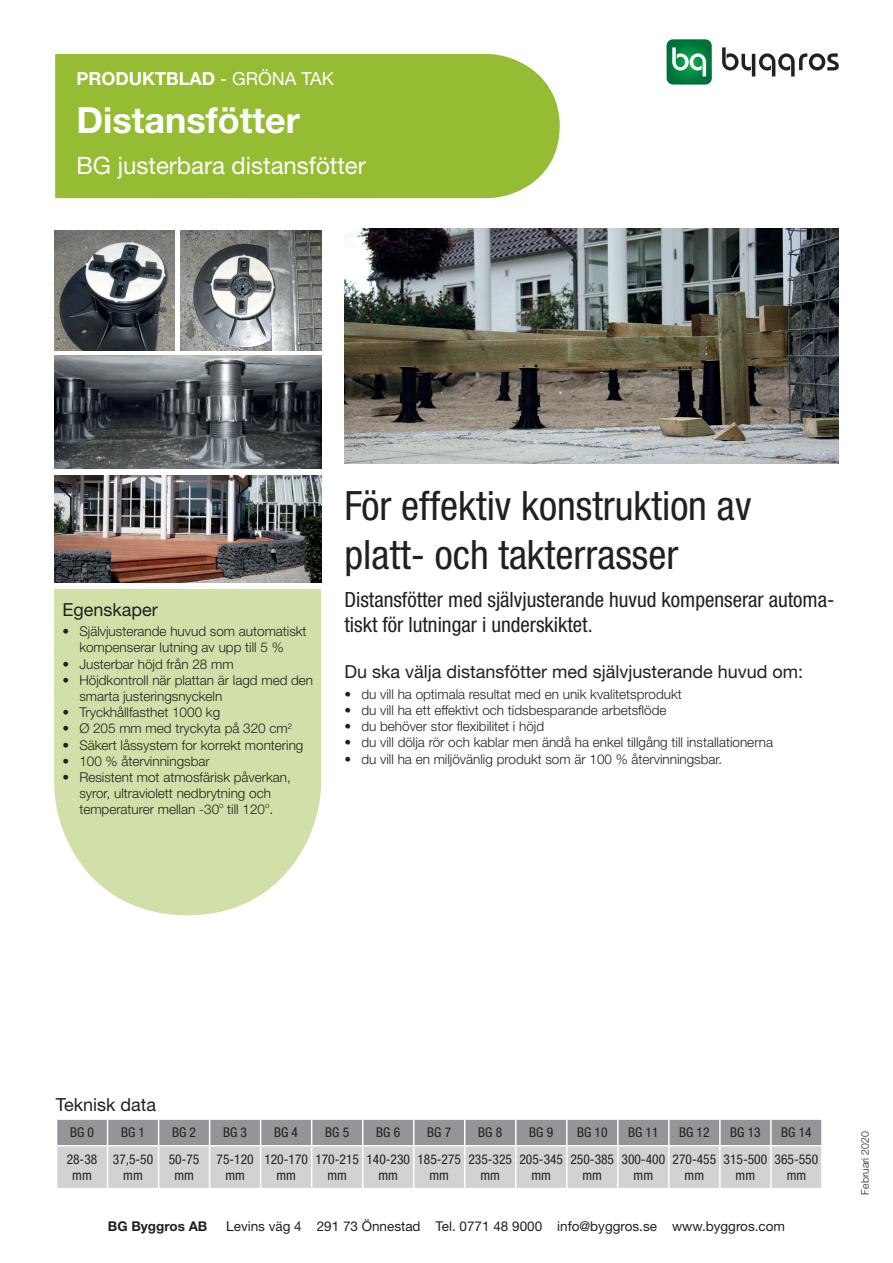
<style>
.page{position:relative;width:893px;height:1263px;background:#fff}
.page>*{position:absolute;margin:0;border:0;box-sizing:border-box;transform-origin:0 0}
.Produktblade_titel{font:condensed 40.5px/48.6px "Helvetica Neue LT Std";color:#231f20}
.Overskrift_fed{font:700 36px "Helvetica Neue LT Std";color:#fff}
.underoverskrift{font:24px "Helvetica Neue LT Std";color:#fff}
.mlm_overskrift{font:condensed 21px/25.2px "Helvetica Neue LT Std";color:#231f20}
.Produktblade_rubrik{font:18px "Helvetica Neue LT Std";color:#231f20}
.Overskrift_fed-2{font:700 18px "Helvetica Neue LT Std";color:#fff}
.t1{font:300 13.5px/16.2px "Helvetica Neue LT Std";color:#231f20;text-align:center}
.mlm_overskrift-2{font:condensed 13.5px/16.2px "Helvetica Neue LT Std";color:#231f20;text-align:center}
.t2{font:13.5px "Helvetica Neue LT Std";color:#231f20}
.t3{font:700 13.5px "Helvetica Neue LT Std";color:#231f20}
.brødtekst{font:300 10.5px "Helvetica Neue LT Std";color:#231f20}
.s1{font-weight:400}
</style>
<div class="page">
<div style="left:55px;top:54px;width:505px;height:144px;background:#96bc33"></div>
<svg style="left:54px;top:589px;width:267px;height:326px;background:#d4e2af"></svg>
<img style="left:344px;top:229px;width:495px;height:235px">
<svg style="left:57px;top:1119px;width:764px;height:69px;background:#bbbcbf"></svg>
<hr style="left:567px;top:1118px;width:51px;height:2px;background:#fff">
<hr style="left:566px;top:1120px;width:2px;height:25px;background:#fff">
<hr style="left:618px;top:1118px;width:51px;height:2px;background:#fff">
<hr style="left:617px;top:1120px;width:2px;height:25px;background:#fff">
<hr style="left:669px;top:1118px;width:51px;height:2px;background:#fff">
<hr style="left:668px;top:1120px;width:2px;height:25px;background:#fff">
<hr style="left:720px;top:1118px;width:51px;height:2px;background:#fff">
<hr style="left:719px;top:1120px;width:2px;height:25px;background:#fff">
<hr style="left:771px;top:1118px;width:52px;height:2px;background:#fff">
<hr style="left:770px;top:1120px;width:2px;height:25px;background:#fff">
<hr style="left:56px;top:1145px;width:52px;height:1px;background:#fff">
<hr style="left:108px;top:1145px;width:51px;height:1px;background:#fff">
<hr style="left:107px;top:1146px;width:1px;height:42px;background:#fff">
<hr style="left:159px;top:1145px;width:51px;height:1px;background:#fff">
<hr style="left:158px;top:1146px;width:1px;height:42px;background:#fff">
<hr style="left:210px;top:1145px;width:51px;height:1px;background:#fff">
<hr style="left:209px;top:1146px;width:1px;height:42px;background:#fff">
<hr style="left:261px;top:1145px;width:51px;height:1px;background:#fff">
<hr style="left:260px;top:1146px;width:1px;height:42px;background:#fff">
<hr style="left:312px;top:1145px;width:51px;height:1px;background:#fff">
<hr style="left:311px;top:1146px;width:1px;height:42px;background:#fff">
<hr style="left:363px;top:1145px;width:51px;height:1px;background:#fff">
<hr style="left:362px;top:1146px;width:1px;height:42px;background:#fff">
<hr style="left:414px;top:1145px;width:51px;height:1px;background:#fff">
<hr style="left:413px;top:1146px;width:1px;height:42px;background:#fff">
<hr style="left:465px;top:1145px;width:51px;height:1px;background:#fff">
<hr style="left:464px;top:1146px;width:1px;height:42px;background:#fff">
<hr style="left:516px;top:1145px;width:51px;height:1px;background:#fff">
<hr style="left:515px;top:1146px;width:1px;height:42px;background:#fff">
<hr style="left:567px;top:1145px;width:51px;height:1px;background:#fff">
<hr style="left:566px;top:1146px;width:2px;height:42px;background:#fff">
<hr style="left:618px;top:1145px;width:51px;height:1px;background:#fff">
<hr style="left:617px;top:1146px;width:2px;height:42px;background:#fff">
<hr style="left:669px;top:1145px;width:51px;height:1px;background:#fff">
<hr style="left:668px;top:1146px;width:2px;height:42px;background:#fff">
<hr style="left:720px;top:1145px;width:51px;height:1px;background:#fff">
<hr style="left:719px;top:1146px;width:2px;height:42px;background:#fff">
<hr style="left:771px;top:1145px;width:52px;height:1px;background:#fff">
<hr style="left:770px;top:1146px;width:2px;height:42px;background:#fff">
<img style="left:54px;top:230px;width:120px;height:121px">
<img style="left:180px;top:230px;width:141px;height:121px">
<img style="left:54px;top:356px;width:267px;height:112px">
<img style="left:54px;top:475px;width:267px;height:107px">
<svg style="left:666px;top:39px;width:46px;height:46px;background:#379867"></svg>
<svg style="left:722px;top:47px;width:117px;height:29px"></svg>
<p class="Overskrift_fed-2" style="left:76px;top:68px;width:259px">PRODUKTBLAD <span class="s1">- GRÖNA TAK</span></p>
<p class="Overskrift_fed" style="left:76px;top:98px;width:225px">Distansfötter</p>
<p class="underoverskrift" style="left:76px;top:151px;width:291px">BG justerbara distansfötter</p>
<p class="Produktblade_rubrik" style="left:62px;top:598px;width:97px">Egenskaper</p>
<p class="t1" style="left:62px;top:623px;width:246px">• Självjusterande huvud som automatiskt kompenserar lutning av upp till 5 %</p>
<p class="t1" style="left:62px;top:655px;width:173px">• Justerbar höjd från 28 mm</p>
<p class="t1" style="left:79px;top:671px;width:235px;text-align:left;text-indent:-17px">• Höjdkontroll när plattan är lagd med den smarta justeringsnyckeln</p>
<p class="t1" style="left:62px;top:704px;width:159px">• Tryckhållfasthet 1000 kg</p>
<p class="t1" style="left:62px;top:720px;width:231px">• Ø 205 mm med tryckyta på 320 cm<sup>2</sup></p>
<p class="t1" style="left:62px;top:736px;width:243px">• Säkert låssystem for korrekt montering</p>
<p class="t1" style="left:62px;top:752px;width:149px">• 100 % återvinningsbar</p>
<p class="t1" style="left:62px;top:769px;width:230px">• Resistent mot atmosfärisk påverkan, syror, ultraviolett nedbrytning och temperaturer mellan -30<sup>o</sup> till 120<sup>o</sup>.</p>
<p class="Produktblade_titel" style="left:344px;top:481px;width:409px">För effektiv konstruktion av platt- och takterrasser</p>
<p class="mlm_overskrift" style="left:344px;top:587px;width:492px">Distansfötter med självjusterande huvud kompenserar automa&shy;tiskt för lutningar i underskiktet.</p>
<p class="Produktblade_rubrik" style="left:344px;top:661px;width:460px">Du ska välja distansfötter med självjusterande huvud om:</p>
<p class="t1" style="left:344px;top:686px;width:339px">• du vill ha optimala resultat med en unik kvalitetsprodukt</p>
<p class="t1" style="left:344px;top:702px;width:324px">• du vill ha ett effektivt och tidsbesparande arbetsflöde</p>
<p class="t1" style="left:344px;top:718px;width:201px">• du behöver stor flexibilitet i höjd</p>
<p class="t1" style="left:344px;top:734px;width:430px">• du vill dölja rör och kablar men ändå ha enkel tillgång till installationerna</p>
<p class="t1" style="left:344px;top:750px;width:379px">• du vill ha en miljövänlig produkt som är 100 % återvinningsbar.</p>
<p class="Produktblade_rubrik" style="left:56px;top:1093px;width:102px">Teknisk data</p>
<p class="mlm_overskrift-2" style="left:70px;top:1124px;width:25px">BG 0</p>
<p class="mlm_overskrift-2" style="left:121px;top:1124px;width:25px">BG 1</p>
<p class="mlm_overskrift-2" style="left:172px;top:1124px;width:25px">BG 2</p>
<p class="mlm_overskrift-2" style="left:223px;top:1124px;width:25px">BG 3</p>
<p class="mlm_overskrift-2" style="left:274px;top:1124px;width:25px">BG 4</p>
<p class="mlm_overskrift-2" style="left:325px;top:1124px;width:25px">BG 5</p>
<p class="mlm_overskrift-2" style="left:376px;top:1124px;width:25px">BG 6</p>
<p class="mlm_overskrift-2" style="left:427px;top:1124px;width:25px">BG 7</p>
<p class="mlm_overskrift-2" style="left:478px;top:1124px;width:25px">BG 8</p>
<p class="mlm_overskrift-2" style="left:529px;top:1124px;width:25px">BG 9</p>
<p class="mlm_overskrift-2" style="left:577px;top:1124px;width:32px">BG 10</p>
<p class="mlm_overskrift-2" style="left:628px;top:1124px;width:32px">BG 11</p>
<p class="mlm_overskrift-2" style="left:679px;top:1124px;width:32px">BG 12</p>
<p class="mlm_overskrift-2" style="left:730px;top:1124px;width:32px">BG 13</p>
<p class="mlm_overskrift-2" style="left:781px;top:1124px;width:32px">BG 14</p>
<p class="mlm_overskrift-2" style="left:67px;top:1151px;width:32px">28-38 mm</p>
<p class="mlm_overskrift-2" style="left:113px;top:1151px;width:42px">37,5-50 mm</p>
<p class="mlm_overskrift-2" style="left:169px;top:1151px;width:32px">50-75 mm</p>
<p class="mlm_overskrift-2" style="left:217px;top:1151px;width:39px">75-120 mm</p>
<p class="mlm_overskrift-2" style="left:264px;top:1151px;width:45px">120-170 mm</p>
<p class="mlm_overskrift-2" style="left:315px;top:1151px;width:45px">170-215 mm</p>
<p class="mlm_overskrift-2" style="left:366px;top:1151px;width:45px">140-230 mm</p>
<p class="mlm_overskrift-2" style="left:417px;top:1151px;width:45px">185-275 mm</p>
<p class="mlm_overskrift-2" style="left:468px;top:1151px;width:45px">235-325 mm</p>
<p class="mlm_overskrift-2" style="left:519px;top:1151px;width:45px">205-345 mm</p>
<p class="mlm_overskrift-2" style="left:570px;top:1151px;width:45px">250-385 mm</p>
<p class="mlm_overskrift-2" style="left:621px;top:1151px;width:45px">300-400 mm</p>
<p class="mlm_overskrift-2" style="left:673px;top:1151px;width:45px">270-455 mm</p>
<p class="mlm_overskrift-2" style="left:724px;top:1151px;width:45px">315-500 mm</p>
<p class="mlm_overskrift-2" style="left:775px;top:1151px;width:45px">365-550 mm</p>
<p class="t3" style="left:108px;top:1218px;width:101px">BG Byggros AB</p>
<p class="t2" style="left:226px;top:1218px;width:560px">Levins väg 4 291 73 Önnestad Tel. 0771 48 9000 info@byggros.se www.byggros.com</p>
<p class="brødtekst" style="left:859px;top:1194px;width:65px;rotate:-90deg">Februari 2020</p>
</div>
